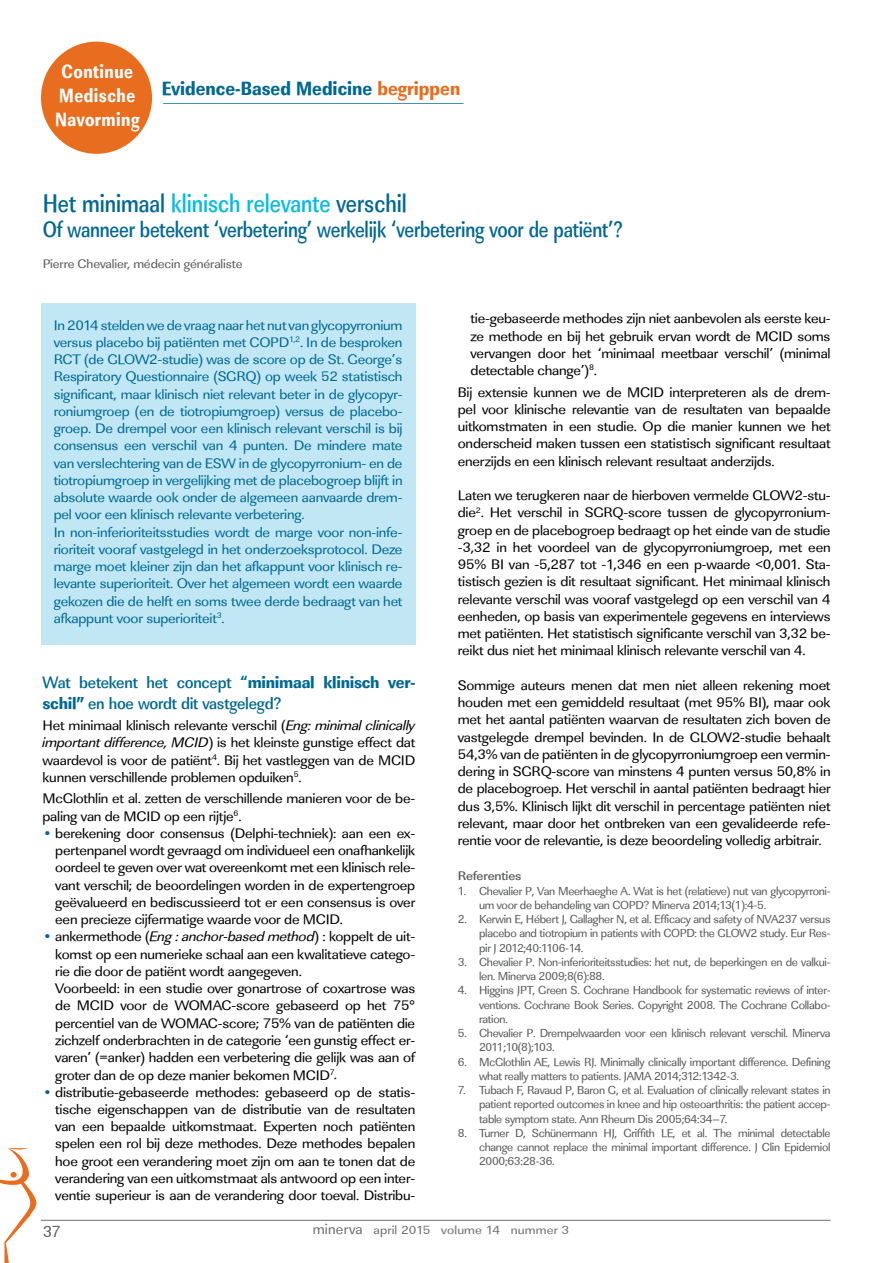
<style>
.page{position:relative;width:893px;height:1263px;background:#fff}
.page>*{position:absolute;margin:0;border:0;box-sizing:border-box;transform-origin:0 0}
.t1{font:500 26.4px "Linear Std Nr";color:#006892;scale:.91 1}
.t2{font:500 23.1px "Linear Std Nr";letter-spacing:-.01em;color:#006892;scale:.91 1}
.t3{font:19.8px "Linear Std Nr Xbold";color:#006892}
.t4{font:19.8px/24px "Linear Std Nr Xbold";letter-spacing:.025em;color:#fff;text-align:center;scale:.91 1}
.t5{font:500 17.1px/21px "Linear Std Nr";letter-spacing:-.015em;color:#006892;scale:1.05 1}
.t6{font:16.5px "Linear Std";color:#58595b}
.t7{font:14.25px/17.2px "Linear Std";letter-spacing:-.015em;color:#000;text-align:justify;scale:1.05 1}
.t8{font:14.25px/17.2px "Linear Std";letter-spacing:-.015em;color:#006892;scale:1.05 1}
.t9{font:12.9px "Linear Std";letter-spacing:-.01em;color:#58595b;scale:1.05 1}
.t10{font:500 12.9px "Linear Std";letter-spacing:-.015em;color:#58595b;scale:1.05 1}
.t11{font:12.15px "Linear Std";letter-spacing:.01em;color:#6d6e71;scale:1.11 1}
.t12{font:12px/14.2px "Linear Std";letter-spacing:-.025em;color:#58595b}
.s1{color:#e86d1f}
.s2{color:#00bce4}
.s3{font-family:"Linear Std Nr Xbold";font-weight:400}
.s4{font-style:italic}
.s5{color:#006892}
.s6{font-size:15px}
</style>
<div class="page">
<hr style="left:41px;top:1220px;width:790px;height:1px;background:#6d6e71">
<svg style="left:0;top:1148px;width:37px;height:115px"></svg>
<div style="left:41px;top:42px;width:111px;height:112px;background:#e86d1f;border-radius:50%"></div>
<hr style="left:163px;top:103px;width:300px;height:1px;background:#006892">
<div style="left:41px;top:303px;width:374px;height:341px;background:#c1e7f5"></div>
<h3 class="t4" style="left:55px;top:60px;width:94px">Continue<br>Medische<br>Navorming</h3>
<h3 class="t3" style="left:162px;top:76px;width:300px">Evidence-Based Medicine <span class="s1">begrippen</span></h3>
<h1 class="t1" style="left:43px;top:187px;width:402px">Het minimaal <span class="s2">klinisch relevante</span> verschil</h1>
<h2 class="t2" style="left:43px;top:216px;width:639px">Of wanneer betekent ‘verbetering’ werkelijk ‘verbetering voor de patiënt’?</h2>
<p class="t9" style="left:43px;top:256px;width:192px">Pierre Chevalier, médecin généraliste</p>
<p class="t8" style="left:54px;top:316px;width:334px">In 2014 stelden we de vraag naar het nut van glycopyrronium versus placebo bij patiënten met COPD<sup>1,2</sup>. In de besproken RCT (de GLOW2-studie) was de score op de St. George’s Respiratory Questionnaire (SGRQ) op week 52 statistisch significant, maar klinisch niet relevant beter in de glycopyr&shy;roniumgroep (en de tiotropiumgroep) versus de placebo&shy;groep. De drempel voor een klinisch relevant verschil is bij consensus een verschil van 4 punten. De mindere mate van verslechtering van de ESW in de glycopyrronium- en de tiotropiumgroep in vergelijking met de placebogroep blijft in absolute waarde ook onder de algemeen aanvaarde drem&shy;pel voor een klinisch relevante verbetering.<br>In non-inferioriteitsstudies wordt de marge voor non-infe&shy;rioriteit vooraf vastgelegd in het onderzoeksprotocol. Deze marge moet kleiner zijn dan het afkappunt voor klinisch re&shy;levante superioriteit. Over het algemeen wordt een waarde gekozen die de helft en soms twee derde bedraagt van het afkappunt voor superioriteit<sup>3</sup>.</p>
<p class="t5" style="left:43px;top:671px;width:357px">Wat betekent het concept “<span class="s3">minimaal klinisch ver&shy;schil”</span> en hoe wordt dit vastgelegd?</p>
<p class="t7" style="left:43px;top:717px;width:357px">Het minimaal klinisch relevante verschil (<span class="s4">Eng: minimal clinically important difference, MCID</span>) is het kleinste gunstige effect dat waardevol is voor de patiënt<sup>4</sup>. Bij het vastleggen van de MCID kunnen verschillende problemen opduiken<sup>5</sup>.</p>
<p class="t7" style="left:43px;top:790px;width:357px">McGlothlin et al. zetten de verschillende manieren voor de be&shy;paling van de MCID op een rijtje<sup>6</sup>.</p>
<p class="t7" style="left:55px;top:825px;width:344px;text-indent:-13px"><span class="s5">•</span> berekening door consensus (Delphi-techniek): aan een ex&shy;pertenpanel wordt gevraagd om individueel een onafhankelijk oordeel te geven over wat overeenkomt met een klinisch rele&shy;vant verschil; de beoordelingen worden in de expertengroep geëvalueerd en bediscussieerd tot er een consensus is over een precieze cijfermatige waarde voor de MCID.</p>
<p class="t7" style="left:55px;top:928px;width:344px;text-align:left;text-indent:-13px"><span class="s5">•</span> ankermethode (<span class="s4">Eng : anchor-based method</span>) : koppelt de uit&shy;komst op een numerieke schaal aan een kwalitatieve catego&shy;rie die door de patiënt wordt aangegeven.<br>Voorbeeld: in een studie over gonartrose of coxartrose was de MCID voor de WOMAC-score gebaseerd op het 75° percentiel van de WOMAC-score; 75% van de patiënten die zichzelf onderbrachten in de categorie ‘een gunstig effect er&shy;varen’ (=anker) hadden een verbetering die gelijk was aan of groter dan de op deze manier bekomen MCID<sup>7</sup>.</p>
<p class="t7" style="left:55px;top:1083px;width:344px;text-indent:-13px"><span class="s5">•</span> distributie-gebaseerde methodes: gebaseerd op de statis&shy;tische eigenschappen van de distributie van de resultaten van een bepaalde uitkomstmaat. Experten noch patiënten spelen een rol bij deze methodes. Deze methodes bepalen hoe groot een verandering moet zijn om aan te tonen dat de verandering van een uitkomstmaat als antwoord op een inter&shy;ventie superieur is aan de verandering door toeval. Distribu-</p>
<p class="t7" style="left:471px;top:310px;width:344px">tie-gebaseerde methodes zijn niet aanbevolen als eerste keu&shy;ze methode en bij het gebruik ervan wordt de MCID soms vervangen door het ‘minimaal meetbaar verschil’ (minimal detectable change’)<sup>8</sup>.</p>
<p class="t7" style="left:458px;top:383px;width:357px">Bij extensie kunnen we de MCID interpreteren als de drem&shy;pel voor klinische relevantie van de resultaten van bepaalde uitkomstmaten in een studie. Op die manier kunnen we het onderscheid maken tussen een statistisch significant resultaat enerzijds en een klinisch relevant resultaat anderzijds.</p>
<p class="t7" style="left:458px;top:487px;width:357px">Laten we terugkeren naar de hierboven vermelde GLOW2-stu&shy;die<sup>2</sup>. Het verschil in SGRQ-score tussen de glycopyrronium&shy;groep en de placebogroep bedraagt op het einde van de studie -3,32 in het voordeel van de glycopyrroniumgroep, met een 95% BI van -5,287 tot -1,346 en een p-waarde &lt;0,001. Sta&shy;tistisch gezien is dit resultaat significant. Het minimaal klinisch relevante verschil was vooraf vastgelegd op een verschil van 4 eenheden, op basis van experimentele gegevens en interviews met patiënten. Het statistisch significante verschil van 3,32 be&shy;reikt dus niet het minimaal klinisch relevante verschil van 4.</p>
<p class="t7" style="left:458px;top:677px;width:357px">Sommige auteurs menen dat men niet alleen rekening moet houden met een gemiddeld resultaat (met 95% BI), maar ook met het aantal patiënten waarvan de resultaten zich boven de vastgelegde drempel bevinden. In de GLOW2-studie behaalt 54,3% van de patiënten in de glycopyrroniumgroep een vermin&shy;dering in SGRQ-score van minstens 4 punten versus 50,8% in de placebogroep. Het verschil in aantal patiënten bedraagt hier dus 3,5%. Klinisch lijkt dit verschil in percentage patiënten niet relevant, maar door het ontbreken van een gevalideerde refe&shy;rentie voor de relevantie, is deze beoordeling volledig arbitrair.</p>
<p class="t10" style="left:458px;top:868px;width:62px">Referenties</p>
<p class="t12" style="left:479px;top:883px;width:353px;text-indent:-21px">1. Chevalier P, Van Meerhaeghe A. Wat is het (relatieve) nut van glycopyrroni&shy;um voor de behandeling van COPD? Minerva 2014;13(1):4-5.</p>
<p class="t12" style="left:479px;top:912px;width:353px;text-align:justify;text-indent:-21px">2. Kerwin E, Hébert J, Gallagher N, et al. Efficacy and safety of NVA237 versus placebo and tiotropium in patients with COPD: the GLOW2 study. Eur Res&shy;pir J 2012;40:1106-14.</p>
<p class="t12" style="left:479px;top:955px;width:353px;text-indent:-21px">3. Chevalier P. Non-inferioriteitsstudies: het nut, de beperkingen en de valkui&shy;len. Minerva 2009;8(6):88.</p>
<p class="t12" style="left:479px;top:983px;width:353px;text-align:justify;text-indent:-21px">4. Higgins JPT, Green S. Cochrane Handbook for systematic reviews of inter&shy;ventions. Cochrane Book Series. Copyright 2008. The Cochrane Collabo&shy;ration.</p>
<p class="t12" style="left:479px;top:1026px;width:353px;text-indent:-21px">5. Chevalier P. Drempelwaarden voor een klinisch relevant verschil. Minerva<br>2011;10(8);103.</p>
<p class="t12" style="left:479px;top:1054px;width:353px;text-indent:-21px">6. McGlothlin AE, Lewis RJ. Minimally clinically important difference. Defining what really matters to patients. JAMA 2014;312:1342-3.</p>
<p class="t12" style="left:479px;top:1083px;width:353px;text-align:justify;text-indent:-21px">7. Tubach F, Ravaud P, Baron G, et al. Evaluation of clinically relevant states in patient reported outcomes in knee and hip osteoarthritis: the patient accep&shy;table symptom state. Ann Rheum Dis 2005;64:34–7.</p>
<p class="t12" style="left:479px;top:1126px;width:353px;text-align:justify;text-indent:-21px">8. Turner D, Schünermann HJ, Griffith LE, et al. The minimal detectable change cannot replace the minimal important difference. J Clin Epidemiol 2000;63:28-36.</p>
<p class="t6" style="left:43px;top:1222px;width:20px">37</p>
<p class="t11" style="left:313px;top:1223px;width:232px"><span class="s6">minerva</span> april 2015 volume 14 nummer 3</p>
</div>
